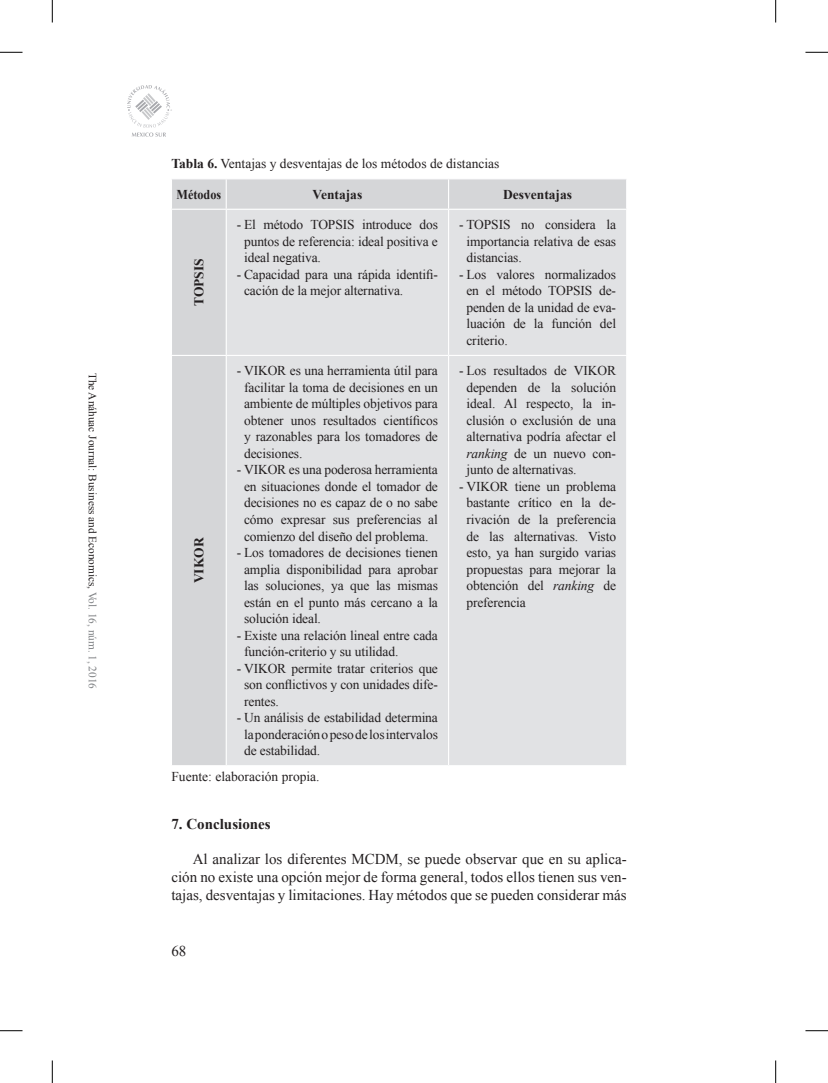
<style>
.page{position:relative;width:828px;height:1083px;background:#fff}
.page>*{position:absolute;margin:0;border:0;box-sizing:border-box;transform-origin:0 0}
.par{font:15px/18px "Times New Roman";color:#231f20;text-align:justify}
.enc{font:700 15px "Times New Roman";color:#231f20}
.tab-gui{font:13.5px/16.5px "Times New Roman";letter-spacing:-.01em;color:#231f20;text-align:justify}
.img-tit{font:13.5px "Times New Roman";color:#231f20}
.tab-tit{font:700 13.5px "Times New Roman";color:#231f20}
.fuente{font:13.5px "Times New Roman";color:#231f20}
.tab-tit-2{font:700 13.5px "Times New Roman";color:#231f20;scale:.9 1}
.t1{font:11.25px "Times New Roman";color:#231f20}
.s1{color:#808285}
.s2{font-weight:700}
.s3{font-style:italic}
</style>
<div class="page">
<svg style="left:127px;top:85px;width:45px;height:52px"></svg>
<div style="left:172px;top:179px;width:454px;height:586px;background:#d5d6d8"></div>
<div style="left:227px;top:210px;width:399px;height:555px;background:#e1e2e4"></div>
<hr style="left:448px;top:179px;width:1px;height:30px;background:#fff">
<hr style="left:448px;top:210px;width:1px;height:145px;background:#fff">
<hr style="left:171px;top:355px;width:55px;height:1px;background:#fff">
<hr style="left:226px;top:355px;width:222px;height:1px;background:#fff">
<hr style="left:448px;top:355px;width:179px;height:1px;background:#fff">
<hr style="left:448px;top:356px;width:1px;height:409px;background:#fff">
<hr style="left:171px;top:209px;width:55px;height:1px;background:#fff">
<hr style="left:226px;top:209px;width:222px;height:1px;background:#fff">
<hr style="left:448px;top:209px;width:179px;height:1px;background:#fff">
<hr style="left:226px;top:179px;width:1px;height:30px;background:#fff">
<hr style="left:226px;top:210px;width:1px;height:145px;background:#fff">
<hr style="left:226px;top:356px;width:1px;height:409px;background:#fff">
<svg style="left:0;top:52px;width:22px;height:1px"></svg>
<svg style="left:805px;top:52px;width:22px;height:1px"></svg>
<svg style="left:0;top:1030px;width:22px;height:1px"></svg>
<svg style="left:805px;top:1030px;width:22px;height:1px"></svg>
<svg style="left:52px;top:0;width:1px;height:23px"></svg>
<svg style="left:52px;top:1060px;width:1px;height:22px"></svg>
<svg style="left:775px;top:0;width:1px;height:23px"></svg>
<svg style="left:775px;top:1060px;width:1px;height:22px"></svg>
<p class="t1" style="left:100px;top:373px;width:318px;rotate:90deg">The Anáhuac Journal: Business and Economics, <span class="s1">Vol. 16, núm. 1, 2016</span></p>
<p class="img-tit" style="left:171px;top:154px;width:329px"><span class="s2">Tabla 6.</span> Ventajas y desventajas de los métodos de distancias</p>
<p class="tab-tit-2" style="left:176px;top:185px;width:51px">Métodos</p>
<p class="tab-tit" style="left:312px;top:185px;width:51px">Ventajas</p>
<p class="tab-tit" style="left:503px;top:185px;width:70px">Desventajas</p>
<p class="tab-tit" style="left:189px;top:306px;width:49px;rotate:-90deg">TOPSIS</p>
<p class="tab-tit" style="left:189px;top:583px;width:47px;rotate:-90deg">VIKOR</p>
<p class="tab-gui" style="left:244px;top:216px;width:195px;text-indent:-7px">- El método TOPSIS introduce dos puntos de referencia: ideal positiva e ideal negativa.</p>
<p class="tab-gui" style="left:244px;top:266px;width:195px;text-indent:-7px">- Capacidad para una rápida identifi&shy;cación de la mejor alternativa.</p>
<p class="tab-gui" style="left:244px;top:362px;width:195px;text-indent:-7px">- VIKOR es una herramienta útil para facilitar la toma de decisiones en un ambiente de múltiples objetivos para obtener unos resultados científicos y razonables para los tomadores de decisiones.</p>
<p class="tab-gui" style="left:237px;top:461px;width:202px;text-align:center">- VIKOR es una poderosa herramienta en situaciones donde el tomador de decisiones no es capaz de o no sabe cómo expresar sus preferencias al comienzo del diseño del problema.</p>
<p class="tab-gui" style="left:244px;top:544px;width:195px;text-indent:-7px">- Los tomadores de decisiones tienen amplia disponibilidad para aprobar las soluciones, ya que las mismas están en el punto más cercano a la solución ideal.</p>
<p class="tab-gui" style="left:244px;top:626px;width:195px;text-indent:-7px">- Existe una relación lineal entre cada función-criterio y su utilidad.</p>
<p class="tab-gui" style="left:244px;top:659px;width:195px;text-indent:-7px">- VIKOR permite tratar criterios que son conflictivos y con unidades dife&shy;rentes.</p>
<p class="tab-gui" style="left:244px;top:709px;width:195px;text-indent:-7px">- Un análisis de estabilidad determina la ponderación o peso de los intervalos de estabilidad.</p>
<p class="tab-gui" style="left:466px;top:216px;width:151px;text-indent:-7px">- TOPSIS no considera la importancia relativa de esas distancias.</p>
<p class="tab-gui" style="left:466px;top:266px;width:151px;text-indent:-7px">- Los valores normalizados en el método TOPSIS de&shy;penden de la unidad de eva&shy;luación de la función del criterio.</p>
<p class="tab-gui" style="left:466px;top:362px;width:151px;text-indent:-7px">- Los resultados de VIKOR dependen de la solución ideal. Al respecto, la in&shy;clusión o exclusión de una alternativa podría afectar el <span class="s3">ranking</span> de un nuevo con&shy;junto de alternativas.</p>
<p class="tab-gui" style="left:466px;top:478px;width:151px;text-indent:-7px">- VIKOR tiene un problema bastante crítico en la de&shy;rivación de la preferencia de las alternativas. Visto esto, ya han surgido varias propuestas para mejorar la obtención del <span class="s3">ranking</span> de preferencia</p>
<p class="fuente" style="left:171px;top:767px;width:150px">Fuente: elaboración propia.</p>
<p class="enc" style="left:171px;top:813px;width:101px">7. Conclusiones</p>
<p class="par" style="left:171px;top:849px;width:456px;text-indent:21px">Al analizar los diferentes MCDM, se puede observar que en su aplica&shy;ción no existe una opción mejor de forma general, todos ellos tienen sus ven&shy;tajas, desventajas y limitaciones. Hay métodos que se pueden considerar más</p>
<p class="par" style="left:171px;top:941px;width:16px">68</p>
</div>
